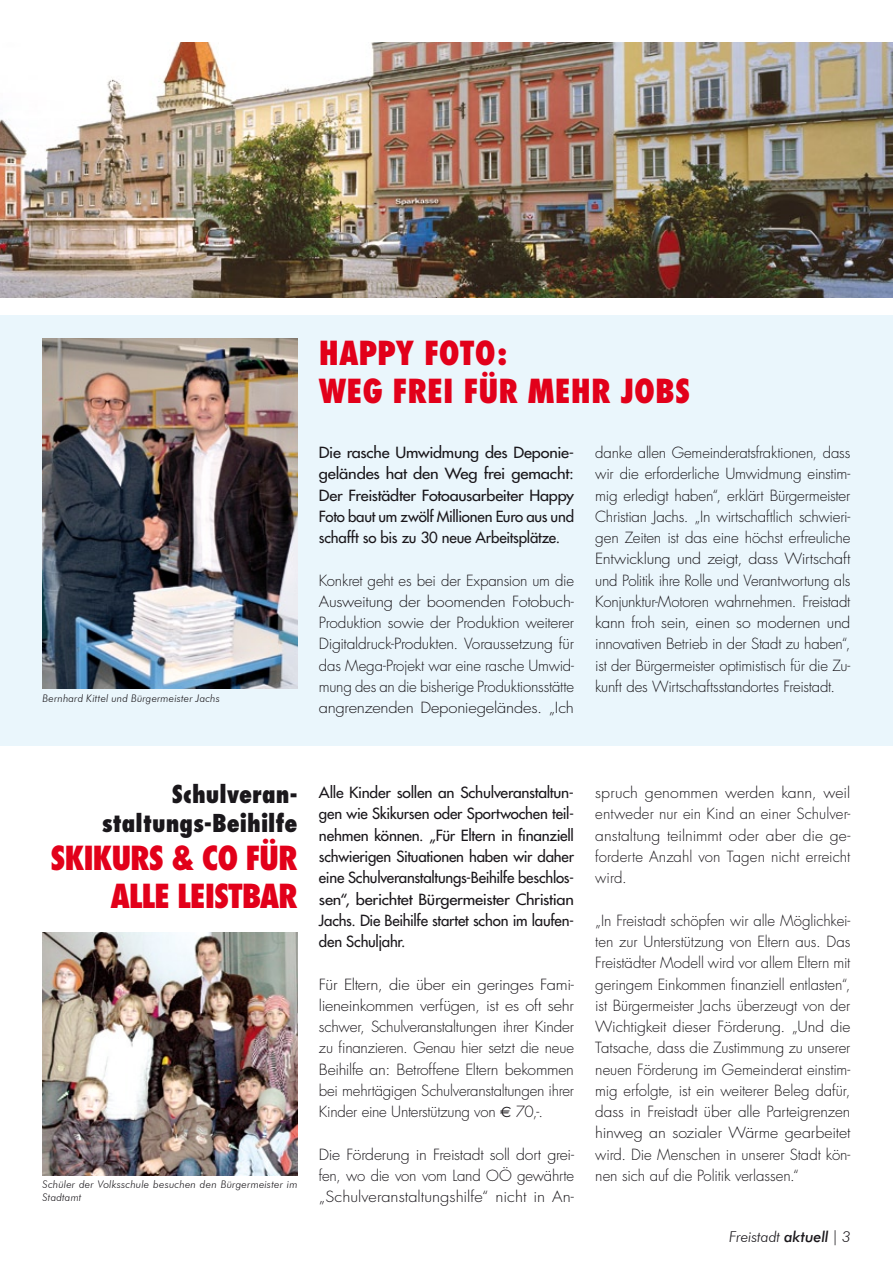
<style>
.page{position:relative;width:893px;height:1263px;background:#fff}
.page>*{position:absolute;margin:0;border:0;box-sizing:border-box;transform-origin:0 0}
.t1{font:800 condensed 32.25px/38.1px "Futura";color:#e2001a}
.t2{font:800 condensed 32.25px/38.1px "Futura";letter-spacing:-.03em;color:#e2001a;text-align:right}
.t3{font:800 condensed 24px/28.8px "Futura";color:#1a171b;text-align:right}
.t4{font:300 15px/21.3px "Futura";letter-spacing:-.01em;color:#1a171b;text-align:justify}
.t5{font:15px/21.3px "Futura";letter-spacing:-.015em;color:#1a171b;text-align:justify;scale:1.04 1}
.t6{font:300 15px/21.3px "Futura";letter-spacing:-.01em;color:#1a171b;text-align:justify;scale:1.1 1}
.t7{font:300 15px/21.3px "Futura";letter-spacing:-.01em;color:#1a171b;text-align:justify;scale:1.06 1}
.t8{font:15px/21.3px "Futura";letter-spacing:-.015em;color:#1a171b;text-align:justify;scale:1.08 1}
.t9{font:italic 300 15px "Futura BT";letter-spacing:-.01em;color:#1a171b}
.t10{font:italic 300 10.5px/12.6px "Futura BT";letter-spacing:.01em;color:#1a171b}
.s1{font-family:"Euro Sans";font-weight:400}
.s2{font-weight:500}
.s3{font-family:"Futura";font-style:normal}
</style>
<div class="page">
<div style="left:0;top:315px;width:893px;height:430px;background:#eaf6fc"></div>
<img style="left:0;top:43px;width:893px;height:255px">
<img style="left:42px;top:339px;width:256px;height:350px">
<img style="left:43px;top:932px;width:255px;height:243px">
<p class="t10" style="left:43px;top:692px;width:179px">Bernhard Kittel und Bürgermeister Jachs</p>
<h1 class="t1" style="left:319px;top:333px;width:370px">HAPPY FOTO:<br>WEG FREI FÜR MEHR JOBS</h1>
<p class="t8" style="left:319px;top:442px;width:238px">Die rasche Umwidmung des Deponie&shy;geländes hat den Weg frei gemacht:<br>Der Freistädter Fotoausarbeiter Happy Foto baut um zwölf Millionen Euro aus und schafft so bis zu 30 neue Arbeitsplätze.</p>
<p class="t4" style="left:319px;top:570px;width:257px">Konkret geht es bei der Expansion um die Ausweitung der boomenden Fotobuch-Produktion sowie der Produktion weiterer Digitaldruck-Produkten. Voraussetzung für das Mega-Projekt war eine rasche Umwid&shy;mung des an die bisherige Produktionsstätte angrenzenden Deponiegeländes. „Ich</p>
<p class="t4" style="left:595px;top:442px;width:257px">danke allen Gemeinderatsfraktionen, dass wir die erforderliche Umwidmung einstim&shy;mig erledigt haben“, erklärt Bürgermeister Christian Jachs. „In wirtschaftlich schwieri&shy;gen Zeiten ist das eine höchst erfreuliche Entwicklung und zeigt, dass Wirtschaft und Politik ihre Rolle und Verantwortung als Konjunktur-Motoren wahrnehmen. Freistadt kann froh sein, einen so modernen und innovativen Betrieb in der Stadt zu haben“, ist der Bürgermeister optimistisch für die Zu&shy;kunft des Wirtschaftsstandortes Freistadt.</p>
<h2 class="t3" style="left:102px;top:780px;width:197px">SCHULVERAN-<br>STALTUNGS-BEIHILFE</h2>
<h1 class="t2" style="left:51px;top:839px;width:249px">SKIKURS &amp; CO FÜR<br>ALLE LEISTBAR</h1>
<p class="t10" style="left:43px;top:1178px;width:257px">Schüler der Volksschule besuchen den Bürgermeister im<br>Stadtamt</p>
<p class="t5" style="left:319px;top:782px;width:247px">Alle Kinder sollen an Schulveranstaltun&shy;gen wie Skikursen oder Sportwochen teil&shy;nehmen können. „Für Eltern in finanziell schwierigen Situationen haben wir daher eine Schulveranstaltungs-Beihilfe beschlos&shy;sen“, berichtet Bürgermeister Christian Jachs. Die Beihilfe startet schon im laufen&shy;den Schuljahr.</p>
<p class="t6" style="left:319px;top:974px;width:233px">Für Eltern, die über ein geringes Fami&shy;lieneinkommen verfügen, ist es oft sehr schwer, Schulveranstaltungen ihrer Kinder zu finanzieren. Genau hier setzt die neue Beihilfe an: Betroffene Eltern bekommen bei mehrtägigen Schulveranstaltungen ihrer Kinder eine Unterstützung von <span class="s1">e</span> 70,-.</p>
<p class="t7" style="left:319px;top:1144px;width:242px">Die Förderung in Freistadt soll dort grei&shy;fen, wo die von vom Land OÖ gewährte „Schulveranstaltungshilfe“ nicht in An-</p>
<p class="t7" style="left:595px;top:782px;width:242px">spruch genommen werden kann, weil entweder nur ein Kind an einer Schulver&shy;anstaltung teilnimmt oder aber die ge&shy;forderte Anzahl von Tagen nicht erreicht wird.</p>
<p class="t4" style="left:595px;top:910px;width:257px">„In Freistadt schöpfen wir alle Möglichkei&shy;ten zur Unterstützung von Eltern aus. Das Freistädter Modell wird vor allem Eltern mit geringem Einkommen finanziell entlasten“, ist Bürgermeister Jachs überzeugt von der Wichtigkeit dieser Förderung. „Und die Tatsache, dass die Zustimmung zu unserer neuen Förderung im Gemeinderat einstim&shy;mig erfolgte, ist ein weiterer Beleg dafür, dass in Freistadt über alle Parteigrenzen hinweg an sozialer Wärme gearbeitet wird. Die Menschen in unserer Stadt kön&shy;nen sich auf die Politik verlassen.“</p>
<p class="t9" style="left:729px;top:1227px;width:123px">Freistadt <span class="s2">aktuell</span> <span class="s3">|</span> 3</p>
</div>
